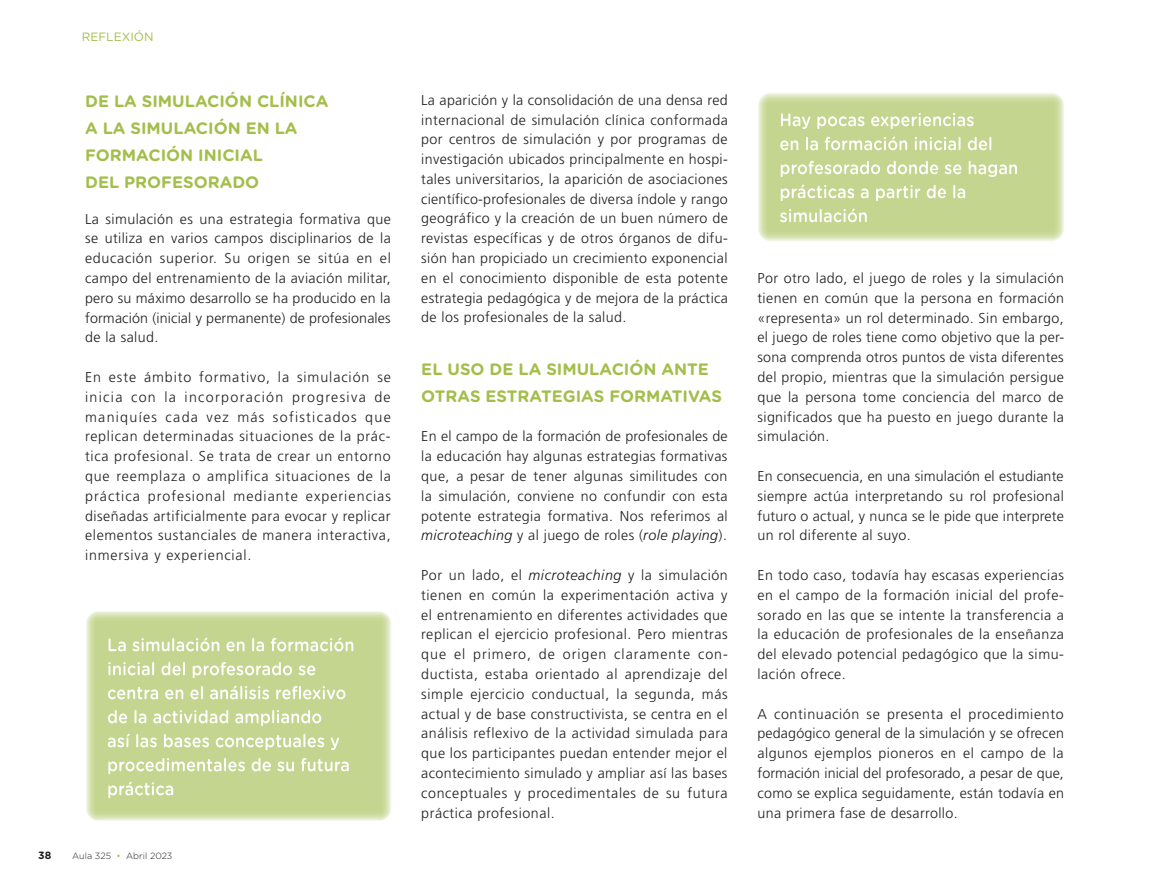
<style>
.page{position:relative;width:1149px;height:893px;background:#fff}
.page>*{position:absolute;margin:0;border:0;box-sizing:border-box;transform-origin:0 0}
.t1{font:700 16.5px/27px "Gotham Rounded";color:#a3be4a}
.t2{font:300 14.25px/19.8px "Frutiger LT Std";letter-spacing:.03em;color:#231f20;text-align:justify}
.t3{font:12px "Gotham Rounded";color:#a3be4a}
.t4{font:700 10.5px "Gotham Rounded";color:#231f20}
.t5{font:300 9px "Gotham Rounded";color:#231f20}
.s1{color:#a3be4a}
.s2{font-style:italic;color:#171419}
</style>
<div class="page">
<img style="left:86px;top:611px;width:305px;height:210px">
<img style="left:109px;top:638px;width:245px;height:13px">
<img style="left:108px;top:662px;width:208px;height:16px">
<img style="left:108px;top:686px;width:238px;height:13px">
<img style="left:108px;top:710px;width:214px;height:16px">
<img style="left:108px;top:734px;width:231px;height:16px">
<img style="left:108px;top:758px;width:242px;height:16px">
<img style="left:108px;top:782px;width:65px;height:16px">
<img style="left:758px;top:93px;width:305px;height:148px">
<img style="left:780px;top:113px;width:194px;height:16px">
<img style="left:780px;top:137px;width:212px;height:13px">
<img style="left:780px;top:161px;width:237px;height:16px">
<img style="left:780px;top:185px;width:185px;height:16px">
<img style="left:779px;top:209px;width:87px;height:13px">
<p class="t3" style="left:82px;top:28px;width:73px">REFLEXIÓN</p>
<p class="t1" style="left:85px;top:87px;width:245px">DE LA SIMULACIÓN CLÍNICA<br>A LA SIMULACIÓN EN LA<br>FORMACIÓN INICIAL<br>DEL PROFESORADO</p>
<p class="t2" style="left:85px;top:209px;width:307px">La simulación es una estrategia formativa que se utiliza en varios campos disciplinarios de la educación superior. Su origen se sitúa en el campo del entrenamiento de la aviación militar, pero su máximo desarrollo se ha producido en la formación (inicial y permanente) de profesionales de la salud.</p>
<p class="t2" style="left:85px;top:367px;width:307px">En este ámbito formativo, la simulación se inicia con la incorporación progresiva de maniquíes cada vez más sofisticados que replican determinadas situaciones de la prác&shy;tica profesional. Se trata de crear un entorno que reemplaza o amplifica situaciones de la práctica profesional mediante experiencias diseñadas artificialmente para evocar y replicar elementos sustanciales de manera interactiva, inmersiva y experiencial.</p>
<p class="t4" style="left:38px;top:848px;width:15px">38</p>
<p class="t5" style="left:72px;top:850px;width:102px">Aula 325 <span class="s1">•</span> Abril 2023</p>
<p class="t2" style="left:421px;top:90px;width:308px">La aparición y la consolidación de una densa red internacional de simulación clínica conformada por centros de simulación y por programas de investigación ubicados principalmente en hospi&shy;tales universitarios, la aparición de asociaciones científico-profesionales de diversa índole y rango geográfico y la creación de un buen número de revistas específicas y de otros órganos de difu&shy;sión han propiciado un crecimiento exponencial en el conocimiento disponible de esta potente estrategia pedagógica y de mejora de la práctica de los profesionales de la salud.</p>
<p class="t1" style="left:421px;top:355px;width:302px">EL USO DE LA SIMULACIÓN ANTE<br>OTRAS ESTRATEGIAS FORMATIVAS</p>
<p class="t2" style="left:421px;top:427px;width:308px">En el campo de la formación de profesionales de la educación hay algunas estrategias formativas que, a pesar de tener algunas similitudes con la simulación, conviene no confundir con esta potente estrategia formativa. Nos referimos al <span class="s2">microteaching</span> y al juego de roles ( <span class="s2">role playing</span> ).</p>
<p class="t2" style="left:421px;top:565px;width:308px">Por un lado, el <span class="s2">microteaching</span> y la simulación tienen en común la experimentación activa y el entrenamiento en diferentes actividades que replican el ejercicio profesional. Pero mientras que el primero, de origen claramente con&shy;ductista, estaba orientado al aprendizaje del simple ejercicio conductual, la segunda, más actual y de base constructivista, se centra en el análisis reflexivo de la actividad simulada para que los participantes puedan entender mejor el acontecimiento simulado y ampliar así las bases conceptuales y procedimentales de su futura práctica profesional.</p>
<p class="t2" style="left:757px;top:268px;width:308px">Por otro lado, el juego de roles y la simulación tienen en común que la persona en formación «representa» un rol determinado. Sin embargo, el juego de roles tiene como objetivo que la per&shy;sona comprenda otros puntos de vista diferentes del propio, mientras que la simulación persigue que la persona tome conciencia del marco de significados que ha puesto en juego durante la simulación.</p>
<p class="t2" style="left:757px;top:466px;width:308px">En consecuencia, en una simulación el estudiante siempre actúa interpretando su rol profesional futuro o actual, y nunca se le pide que interprete un rol diferente al suyo.</p>
<p class="t2" style="left:757px;top:565px;width:308px">En todo caso, todavía hay escasas experiencias en el campo de la formación inicial del profe&shy;sorado en las que se intente la transferencia a la educación de profesionales de la enseñanza del elevado potencial pedagógico que la simu&shy;lación ofrece.</p>
<p class="t2" style="left:757px;top:704px;width:308px">A continuación se presenta el procedimiento pedagógico general de la simulación y se ofrecen algunos ejemplos pioneros en el campo de la formación inicial del profesorado, a pesar de que, como se explica seguidamente, están todavía en una primera fase de desarrollo.</p>
</div>
